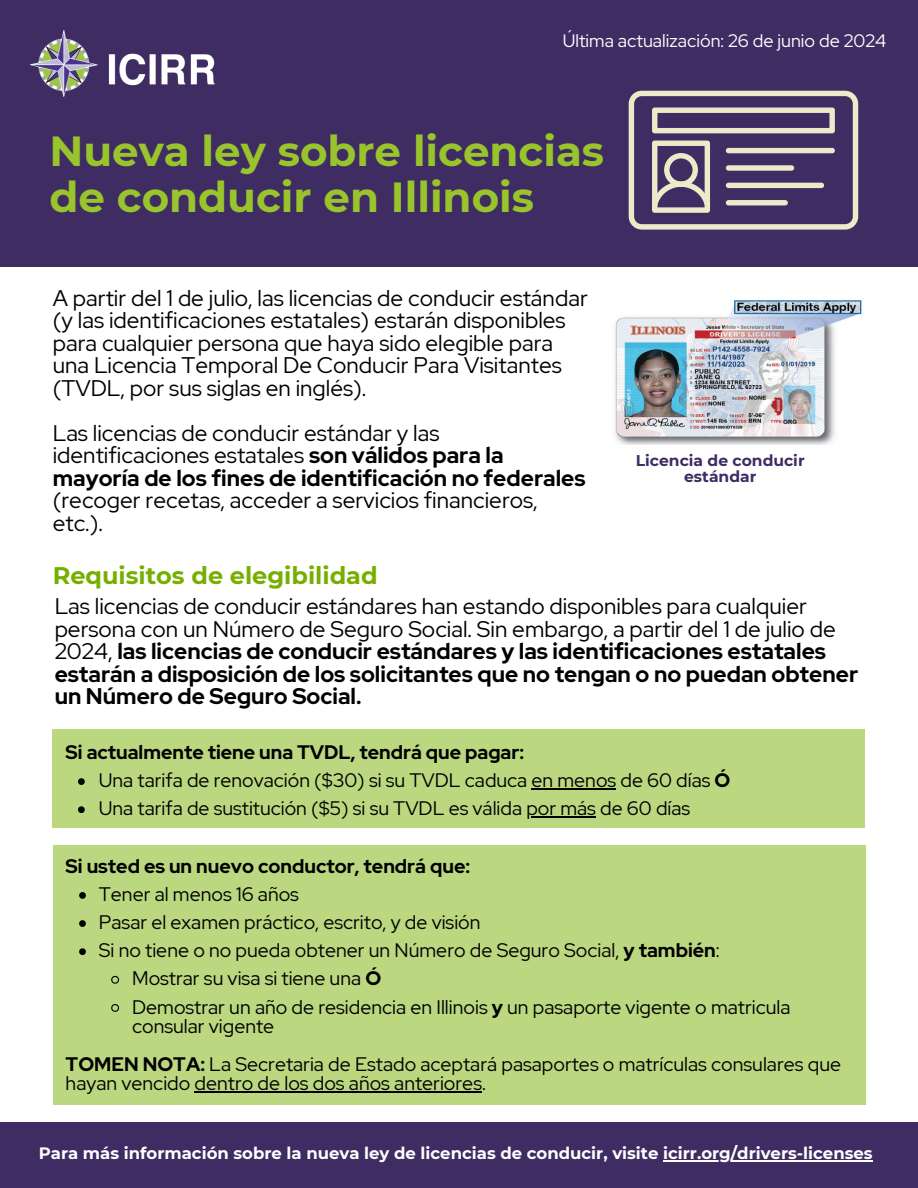
<style>
.page{position:relative;width:918px;height:1188px;background:#fff}
.page>*{position:absolute;margin:0;border:0;box-sizing:border-box;transform-origin:0 0}
.t1{font:700 42px/46.2px "Montserrat";color:#9ac42c}
.t2{font:700 24px "Montserrat";color:#77af00}
.t3{font:22.5px/22.5px "Red Hat Display";color:#000}
.t4{font:700 22.5px/22.5px "Red Hat Display";color:#000}
.t5{font:19.5px/19.2px "Red Hat Display";color:#000}
.t6{font:700 19.5px "Red Hat Display";color:#000}
.t7{font:18px "Red Hat Display";color:#fff}
.t8{font:700 16.5px "Montserrat";color:#fff}
.t9{font:700 15.6px/16px "Montserrat";color:#3e2c63;text-align:center}
.s1{font-weight:700}
.s2{font-weight:400}
</style>
<div class="page">
<div style="left:0;top:0;width:918px;height:267px;background:#3e2c63"></div>
<img style="left:30px;top:31px;width:185px;height:65px">
<div style="left:0;top:1122px;width:918px;height:66px;background:#3e2c63"></div>
<svg style="left:629px;top:91px;width:229px;height:138px"></svg>
<img style="left:614px;top:300px;width:248px;height:144px">
<hr style="left:663px;top:1160px;width:210px;height:1px;background:#fff">
<div style="left:53px;top:729px;width:812px;height:99px;background:#bbd780"></div>
<svg style="left:78px;top:778px;width:7px;height:7px"></svg>
<hr style="left:532px;top:788px;width:84px;height:1px;background:#000">
<svg style="left:78px;top:806px;width:7px;height:7px"></svg>
<hr style="left:526px;top:816px;width:70px;height:2px;background:#000">
<div style="left:53px;top:846px;width:812px;height:259px;background:#bbd780"></div>
<svg style="left:79px;top:892px;width:7px;height:7px"></svg>
<svg style="left:79px;top:920px;width:7px;height:7px"></svg>
<svg style="left:79px;top:948px;width:7px;height:7px"></svg>
<svg style="left:111px;top:975px;width:9px;height:9px"></svg>
<svg style="left:111px;top:1004px;width:8px;height:8px"></svg>
<hr style="left:195px;top:1091px;width:287px;height:1px;background:#000">
<p class="t7" style="left:563px;top:29px;width:325px">Última actualización: 26 de junio de 2024</p>
<h1 class="t1" style="left:49px;top:128px;width:556px">Nueva ley sobre licencias de conducir en Illinois</h1>
<p class="t3" style="left:53px;top:286px;width:537px">A partir del 1 de julio, las licencias de conducir estándar (y las identificaciones estatales) estarán disponibles para cualquier persona que haya sido elegible para una Licencia Temporal De Conducir Para Visitantes (TVDL, por sus siglas en inglés).</p>
<h2 class="t3" style="left:53px;top:421px;width:534px">Las licencias de conducir estándar y las identificaciones estatales <span class="s1">son válidos para la mayoría de los fines de identificación no federales </span>(recoger recetas, acceder a servicios financieros, etc.).</h2>
<h3 class="t2" style="left:53px;top:560px;width:326px">Requisitos de elegibilidad</h3>
<h4 class="t4" style="left:55px;top:595px;width:805px"><span class="s2">Las licencias de conducir estándares han estando disponibles para cualquier persona con un Número de Seguro Social. Sin embargo, a partir del 1 de julio de 2024,</span> las licencias de conducir estándares y las identificaciones estatales estarán a disposición de los solicitantes que no tengan o no puedan obtener un Número de Seguro Social.</h4>
<p class="t6" style="left:66px;top:739px;width:460px">Si actualmente tiene una TVDL, tendrá que pagar:</p>
<p class="t5" style="left:99px;top:771px;width:633px">Una tarifa de renovación ($30) si su TVDL caduca en menos de 60 días <span class="s1">Ó</span></p>
<h4 class="t5" style="left:99px;top:799px;width:593px">Una tarifa de sustitución ($5) si su TVDL es válida por más de 60 días</h4>
<p class="t6" style="left:66px;top:853px;width:406px">Si usted es un nuevo conductor, tendrá que:</p>
<p class="t5" style="left:99px;top:885px;width:202px">Tener al menos 16 años</p>
<p class="t5" style="left:99px;top:913px;width:383px">Pasar el examen práctico, escrito, y de visión</p>
<p class="t5" style="left:99px;top:941px;width:622px">Si no tiene o no pueda obtener un Número de Seguro Social, <span class="s1">y también</span>:</p>
<h5 class="t5" style="left:132px;top:969px;width:251px">Mostrar su visa si tiene una <span class="s1">Ó</span></h5>
<h6 class="t5" style="left:132px;top:997px;width:660px">Demostrar un año de residencia en Illinois <span class="s1">y</span> un pasaporte vigente o matricula consular vigente</h6>
<p class="t5" style="left:66px;top:1054px;width:777px"><span class="s1">TOMEN NOTA:</span> La Secretaria de Estado aceptará pasaportes o matrículas consulares que hayan vencido dentro de los dos años anteriores.</p>
<p class="t9" style="left:636px;top:453px;width:170px">Licencia de conducir estándar</p>
<h3 class="t8" style="left:39px;top:1143px;width:835px">Para más información sobre la nueva ley de licencias de conducir, visite icirr.org/drivers-licenses</h3>
</div>
